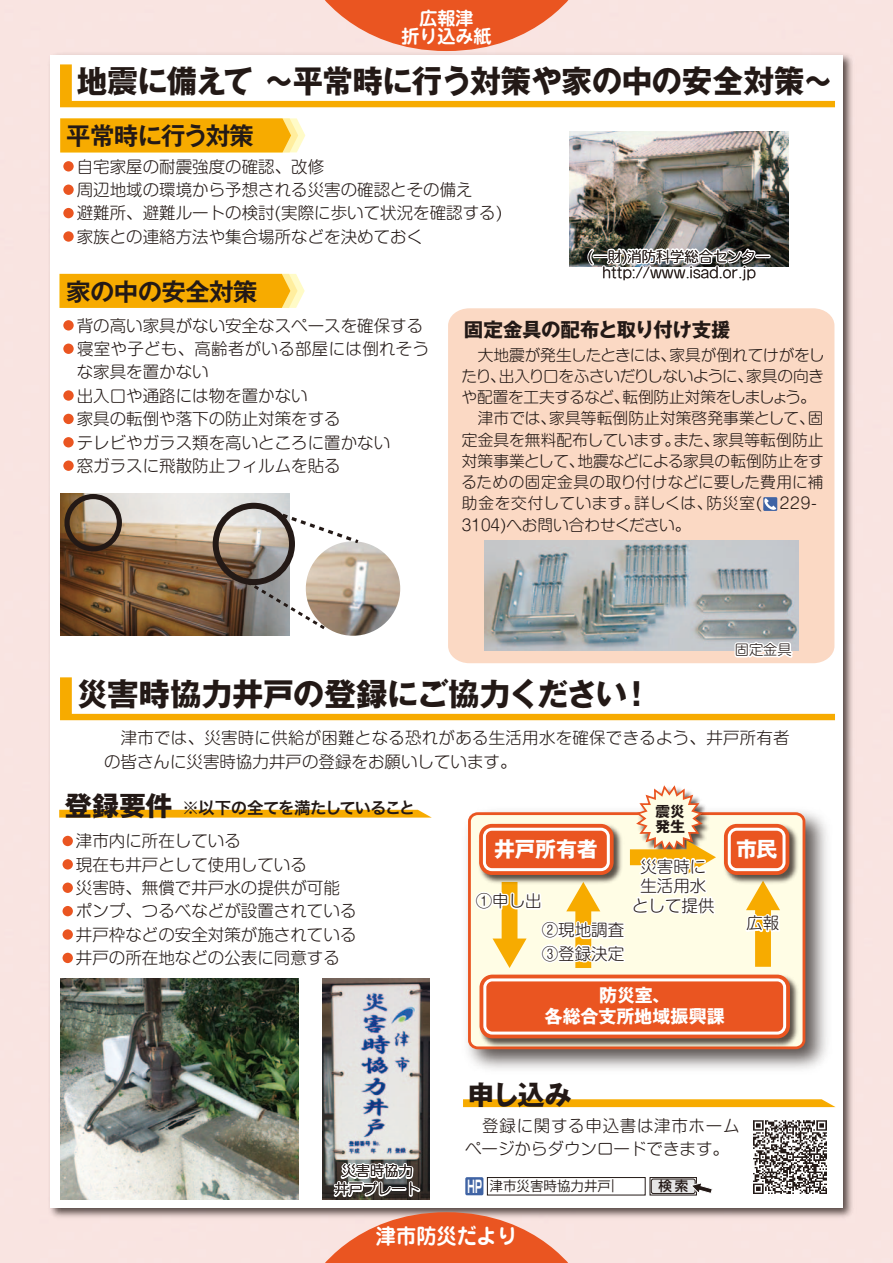
<style>
.page{position:relative;width:893px;height:1263px;background:#fff}
.page>*{position:absolute;margin:0;border:0;box-sizing:border-box;transform-origin:0 0}
.t1{font:700 31.5px "Gothic MB101 Pro";letter-spacing:-.02em;color:#231916}
.t2{font:700 27px "Gothic MB101 Pro";letter-spacing:-.015em;color:#231916}
.t3{font:700 24.45px "Gothic MB101 Pr 5 De";letter-spacing:-.025em;color:#231916}
.t4{font:700 21.3px "Jun 501 Pro";color:#fff;scale:.95 1}
.t5{font:700 21px "Gothic MB101 Pro";letter-spacing:-.02em;color:#fff}
.t6{font:700 19.5px "Gothic MB101 Pro";letter-spacing:-.02em;color:#231916}
.t7{font:700 18px/21px "Gothic MB101 Pro";letter-spacing:-.005em;color:#fff;text-align:center}
.t8{font:700 18px "UD Shin M Go Pro De";color:#fff}
.t9{font:300 16.5px/19.5px "Shin M Go Pro";color:#231916}
.t10{font:300 16.5px/23.4px "Shin M Go Pro";letter-spacing:.02em;color:#231916}
.t11{font:16.5px "Hira Kaku Pro W6";letter-spacing:-.065em;color:#231916}
.t12{font:300 15.6px/21.3px "Shin M Go Pro";letter-spacing:-.005em;color:#231916}
.t13{font:700 14.7px/15.9px "Gothic MB101 Pro";color:#231916}
.t14{font:300 14.25px/16.5px "Shin M Go Pro";color:#231916;text-align:center}
.t15{font:13.5px "Koz Go Pro";color:#231916}
.t16{font:500 13.5px "Shin Go Pro";color:#231916}
.s1{color:#ea5521}
.s2{font-family:"Shin Go Pro";font-weight:700;font-size:16.95px;color:#fff}
</style>
<div class="page">
<img style="left:45px;top:50px;width:812px;height:1172px">
<div style="left:51px;top:55px;width:792px;height:1153px;background:#fff"></div>
<svg style="left:315px;top:0;width:263px;height:51px;background:#ef8764"></svg>
<svg style="left:315px;top:1212px;width:263px;height:51px;background:#ea8360"></svg>
<svg style="left:60px;top:64px;width:775px;height:43px"></svg>
<svg style="left:60px;top:677px;width:775px;height:43px"></svg>
<div style="left:59px;top:810px;width:372px;height:7px;background:#f7ab00"></div>
<svg style="left:463px;top:1099px;width:373px;height:8px;background:#f7af0e"></svg>
<div style="left:448px;top:308px;width:386px;height:355px;background:#fbd9c4"></div>
<img style="left:466px;top:811px;width:362px;height:259px">
<div style="left:469px;top:814px;width:335px;height:234px;background:#fffde5;border-radius:8px"></div>
<div style="left:468px;top:812px;width:337px;height:237px;border:3px solid #ea5521;border-radius:8px"></div>
<img style="left:306px;top:541px;width:94px;height:95px;border-radius:47px">
<img style="left:60px;top:493px;width:230px;height:143px">
<div style="left:755px;top:896px;width:16px;height:71px;background:#f7ab00"></div>
<svg style="left:745px;top:886px;width:35px;height:48px"></svg>
<svg style="left:473px;top:785px;width:244px;height:183px"></svg>
<svg style="left:60px;top:118px;width:245px;height:34px;background:#f7b110"></svg>
<svg style="left:60px;top:274px;width:245px;height:34px;background:#f7b10f"></svg>
<div style="left:213px;top:503px;width:82px;height:82px;border:6px solid #231916;border-radius:50%"></div>
<div style="left:64px;top:494px;width:58px;height:57px;border:5px solid #231916;border-radius:50%"></div>
<svg style="left:263px;top:505px;width:99px;height:41px"></svg>
<svg style="left:243px;top:578px;width:85px;height:54px"></svg>
<img style="left:753px;top:1120px;width:74px;height:74px">
<img style="left:60px;top:978px;width:238px;height:222px">
<img style="left:322px;top:978px;width:107px;height:222px">
<img style="left:570px;top:132px;width:218px;height:135px">
<img style="left:484px;top:540px;width:314px;height:110px">
<img style="left:477px;top:976px;width:324px;height:73px">
<div style="left:479px;top:974px;width:311px;height:64px;background:#ea5521;border-radius:13px"></div>
<div style="left:483px;top:978px;width:303px;height:56px;border:3px solid #fff;border-radius:7px"></div>
<img style="left:477px;top:822px;width:147px;height:64px">
<div style="left:479px;top:824px;width:135px;height:51px;background:#ea5521;border-radius:13px"></div>
<div style="left:483px;top:828px;width:127px;height:43px;border:3px solid #fff;border-radius:7px"></div>
<img style="left:724px;top:823px;width:74px;height:63px">
<div style="left:724px;top:824px;width:65px;height:51px;background:#ea5521;border-radius:13px"></div>
<div style="left:728px;top:828px;width:57px;height:43px;border:3px solid #fff;border-radius:7px"></div>
<div style="left:59px;top:157px;width:19px;height:19px;border:4px solid #fff;border-radius:50%"></div>
<div style="left:59px;top:180px;width:19px;height:19px;border:4px solid #fff;border-radius:50%"></div>
<div style="left:59px;top:204px;width:19px;height:19px;border:4px solid #fff;border-radius:50%"></div>
<div style="left:59px;top:227px;width:19px;height:19px;border:4px solid #fff;border-radius:50%"></div>
<div style="left:59px;top:316px;width:19px;height:19px;border:4px solid #fff;border-radius:50%"></div>
<div style="left:59px;top:339px;width:19px;height:19px;border:4px solid #fff;border-radius:50%"></div>
<div style="left:59px;top:386px;width:19px;height:19px;border:4px solid #fff;border-radius:50%"></div>
<div style="left:59px;top:409px;width:19px;height:19px;border:4px solid #fff;border-radius:50%"></div>
<div style="left:59px;top:433px;width:19px;height:19px;border:4px solid #fff;border-radius:50%"></div>
<div style="left:59px;top:456px;width:19px;height:19px;border:4px solid #fff;border-radius:50%"></div>
<svg style="left:763px;top:497px;width:14px;height:14px"></svg>
<svg style="left:763px;top:498px;width:13px;height:13px"></svg>
<div style="left:58px;top:831px;width:19px;height:19px;border:4px solid #fff;border-radius:50%"></div>
<div style="left:58px;top:855px;width:19px;height:19px;border:4px solid #fff;border-radius:50%"></div>
<div style="left:58px;top:878px;width:19px;height:19px;border:4px solid #fff;border-radius:50%"></div>
<div style="left:58px;top:902px;width:19px;height:18px;border:4px solid #fff;border-radius:50%"></div>
<div style="left:58px;top:925px;width:19px;height:19px;border:4px solid #fff;border-radius:50%"></div>
<div style="left:58px;top:948px;width:19px;height:19px;border:4px solid #fff;border-radius:50%"></div>
<div style="left:487px;top:1177px;width:158px;height:18px;background:#fff;border:1px solid #231916"></div>
<div style="left:650px;top:1177px;width:47px;height:18px;background:#433b38;border:1px solid #231916"></div>
<div style="left:465px;top:1177px;width:18px;height:18px;background:#3f63a4;border-radius:2px"></div>
<div style="left:651px;top:1179px;width:44px;height:14px;background:#e6e6e7;border-radius:2px"></div>
<div style="left:651px;top:1179px;width:44px;height:15px;border:1px solid #231916;border-radius:2px"></div>
<svg style="left:690px;top:1182px;width:23px;height:13px"></svg>
<div style="left:755px;top:254px;width:16px;height:4px;border:3px solid #fff"></div>
<svg style="left:586px;top:240px;width:172px;height:73px"></svg>
<svg style="left:331px;top:1161px;width:91px;height:38px"></svg>
<svg style="left:733px;top:623px;width:61px;height:37px"></svg>
<p class="t8" style="left:420px;top:3px;width:55px">広報津</p>
<p class="t8" style="left:402px;top:22px;width:91px">折り込み紙</p>
<h1 class="t1" style="left:77px;top:55px;width:758px">地震に備えて ～平常時に行う対策や家の中の安全対策～</h1>
<h3 class="t3" style="left:66px;top:116px;width:189px">平常時に行う対策</h3>
<p class="t9" style="left:60px;top:155px;width:265px"><span class="s1">●</span>自宅家屋の耐震強度の確認、改修</p>
<p class="t9" style="left:60px;top:178px;width:414px"><span class="s1">●</span>周辺地域の環境から予想される災害の確認とその備え</p>
<p class="t9" style="left:60px;top:201px;width:443px"><span class="s1">●</span>避難所、避難ルートの検討(実際に歩いて状況を確認する)</p>
<p class="t9" style="left:60px;top:225px;width:364px"><span class="s1">●</span>家族との連絡方法や集合場所などを決めておく</p>
<h3 class="t3" style="left:66px;top:271px;width:193px">家の中の安全対策</h3>
<p class="t14" style="left:588px;top:246px;width:184px">(一財)消防科学総合センターhttp://www.isad.or.jp</p>
<p class="t9" style="left:60px;top:314px;width:364px"><span class="s1">●</span>背の高い家具がない安全なスペースを確保する</p>
<p class="t9" style="left:60px;top:335px;width:370px;line-height:23.4px"><span class="s1">●</span>寝室や子ども、高齢者がいる部屋には倒れそう　な家具を置かない</p>
<p class="t9" style="left:60px;top:384px;width:249px"><span class="s1">●</span>出入口や通路には物を置かない</p>
<p class="t9" style="left:60px;top:407px;width:282px"><span class="s1">●</span>家具の転倒や落下の防止対策をする</p>
<p class="t9" style="left:60px;top:431px;width:332px"><span class="s1">●</span>テレビやガラス類を高いところに置かない</p>
<p class="t9" style="left:60px;top:454px;width:282px"><span class="s1">●</span>窓ガラスに飛散防止フィルムを貼る</p>
<p class="t6" style="left:464px;top:313px;width:268px">固定金具の配布と取り付け支援</p>
<p class="t12" style="left:461px;top:342px;width:364px">　大地震が発生したときには、家具が倒れてけがをしたり、出入り口をふさいだりしないように、家具の向きや配置を工夫するなど、転倒防止対策をしましょう。　津市では、家具等転倒防止対策啓発事業として、固定金具を無料配布しています。また、家具等転倒防止対策事業として、地震などによる家具の転倒防止をするための固定金具の取り付けなどに要した費用に補助金を交付しています。詳しくは、防災室(　229-<br>3104)へお問い合わせください。</p>
<p class="t14" style="left:735px;top:640px;width:58px">固定金具</p>
<h1 class="t1" style="left:77px;top:667px;width:577px">災害時協力井戸の登録にご協力ください！</h1>
<p class="t9" style="left:104px;top:725px;width:687px;line-height:23.4px">　津市では、災害時に供給が困難となる恐れがある生活用水を確保できるよう、井戸所有者の皆さんに災害時協力井戸の登録をお願いしています。</p>
<h2 class="t2" style="left:65px;top:783px;width:109px">登録要件</h2>
<p class="t11" style="left:182px;top:792px;width:234px">※以下の全てを満たしていること</p>
<p class="t9" style="left:59px;top:829px;width:183px"><span class="s1">●</span>津市内に所在している</p>
<p class="t9" style="left:59px;top:853px;width:249px"><span class="s1">●</span>現在も井戸として使用している</p>
<p class="t9" style="left:59px;top:876px;width:282px"><span class="s1">●</span>災害時、無償で井戸水の提供が可能</p>
<p class="t9" style="left:59px;top:899px;width:299px"><span class="s1">●</span>ポンプ、つるべなどが設置されている</p>
<p class="t9" style="left:59px;top:923px;width:299px"><span class="s1">●</span>井戸枠などの安全対策が施されている</p>
<p class="t9" style="left:59px;top:946px;width:282px"><span class="s1">●</span>井戸の所在地などの公表に同意する</p>
<p class="t14" style="left:335px;top:1160px;width:87px;line-height:18px">災害時協力井戸プレート</p>
<p class="t13" style="left:655px;top:801px;width:31px">震災発生</p>
<p class="t5" style="left:494px;top:831px;width:105px">井戸所有者</p>
<p class="t5" style="left:736px;top:832px;width:43px">市民</p>
<p class="t9" style="left:632px;top:855px;width:84px;text-align:center">災害時に生活用水として提供</p>
<p class="t9" style="left:542px;top:884px;width:84px;line-height:29.2px;text-indent:-66px">①申し出<br>②現地調査</p>
<p class="t9" style="left:542px;top:942px;width:84px">③登録決定</p>
<p class="t9" style="left:746px;top:911px;width:35px">広報</p>
<p class="t7" style="left:544px;top:982px;width:182px">防災室、<br>各総合支所地域振興課</p>
<h2 class="t2" style="left:467px;top:1072px;width:106px">申し込み</h2>
<p class="t10" style="left:465px;top:1112px;width:276px">　登録に関する申込書は津市ホームページからダウンロードできます。</p>
<p class="t15" style="left:468px;top:1177px;width:148px"><span class="s2">HP</span> 津市災害時協力井戸<sup>|</sup></p>
<p class="t16" style="left:659px;top:1175px;width:31px">検索</p>
<p class="t4" style="left:376px;top:1219px;width:150px">津市防災だより</p>
</div>
